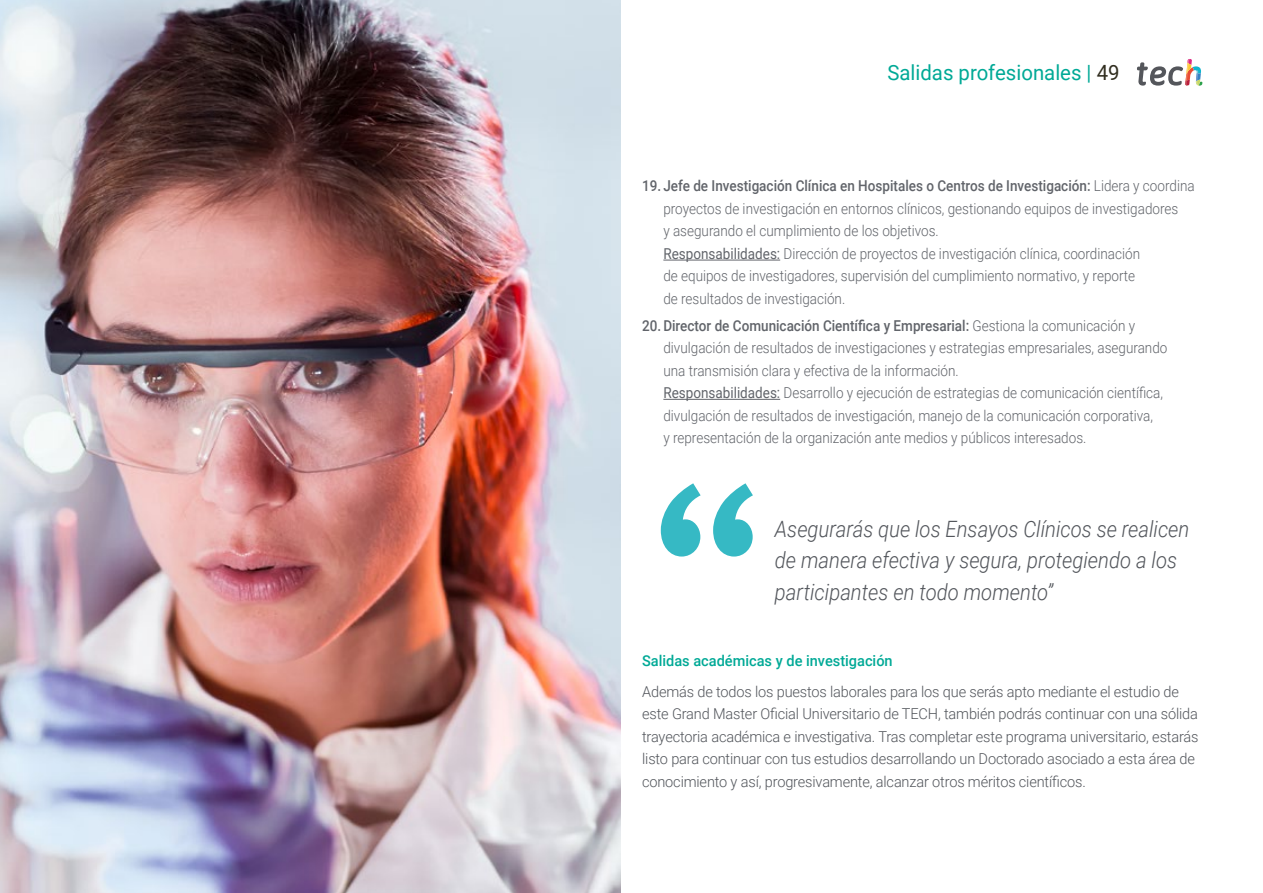
<style>
.page{position:relative;width:1263px;height:893px;background:#fff}
.page>*{position:absolute;margin:0;border:0;box-sizing:border-box;transform-origin:0 0}
.t1{font:italic 300 22.5px/31.5px "Roboto";color:#52555b;scale:.9 1}
.t2{font:21px "Roboto";color:#00a996}
.t3{font:300 15px/22.5px "Roboto";color:#61646a;scale:.9 1}
.t4{font:300 15px/22.5px "Roboto";letter-spacing:-.01em;color:#52555b}
.t5{font:500 15px "Roboto";color:#00a996}
.s1{color:#312e20}
.s2{font-weight:500}
.s3{font-weight:400}
</style>
<div class="page">
<hr style="left:663px;top:260px;width:117px;height:1px;background:#61646a">
<hr style="left:663px;top:399px;width:117px;height:1px;background:#61646a">
<svg style="left:1137px;top:59px;width:65px;height:27px"></svg>
<svg style="left:661px;top:483px;width:92px;height:74px"></svg>
<img style="left:0;top:0;width:621px;height:893px">
<h2 class="t2" style="left:887px;top:57px;width:234px">Salidas profesionales | <span class="s1">49</span></h2>
<p class="t3" style="left:663px;top:174px;width:592px;text-indent:-21px"><span class="s2">19. Jefe de Investigación Clínica en Hospitales o Centros de Investigación:</span> Lidera y coordina proyectos de investigación en entornos clínicos, gestionando equipos de investigadores<br>y asegurando el cumplimiento de los objetivos.<br><span class="s3">Responsabilidades:</span> Dirección de proyectos de investigación clínica, coordinación<br>de equipos de investigadores, supervisión del cumplimiento normativo, y reporte<br>de resultados de investigación.</p>
<p class="t3" style="left:663px;top:314px;width:561px;text-indent:-21px"><span class="s2">20. Director de Comunicación Científica y Empresarial:</span> Gestiona la comunicación y divulgación de resultados de investigaciones y estrategias empresariales, asegurando una transmisión clara y efectiva de la información.<br><span class="s3">Responsabilidades:</span> Desarrollo y ejecución de estrategias de comunicación científica, divulgación de resultados de investigación, manejo de la comunicación corporativa,<br>y representación de la organización ante medios y públicos interesados.</p>
<h1 class="t1" style="left:775px;top:512px;width:462px">Asegurarás que los Ensayos Clínicos se realicen de manera efectiva y segura, protegiendo a los participantes en todo momento”</h1>
<p class="t5" style="left:642px;top:650px;width:252px">Salidas académicas y de investigación</p>
<p class="t4" style="left:642px;top:680px;width:558px">Además de todos los puestos laborales para los que serás apto mediante el estudio de este Grand Master Oficial Universitario de TECH, también podrás continuar con una sólida trayectoria académica e investigativa. Tras completar este programa universitario, estarás listo para continuar con tus estudios desarrollando un Doctorado asociado a esta área de conocimiento y así, progresivamente, alcanzar otros méritos científicos.</p>
</div>
